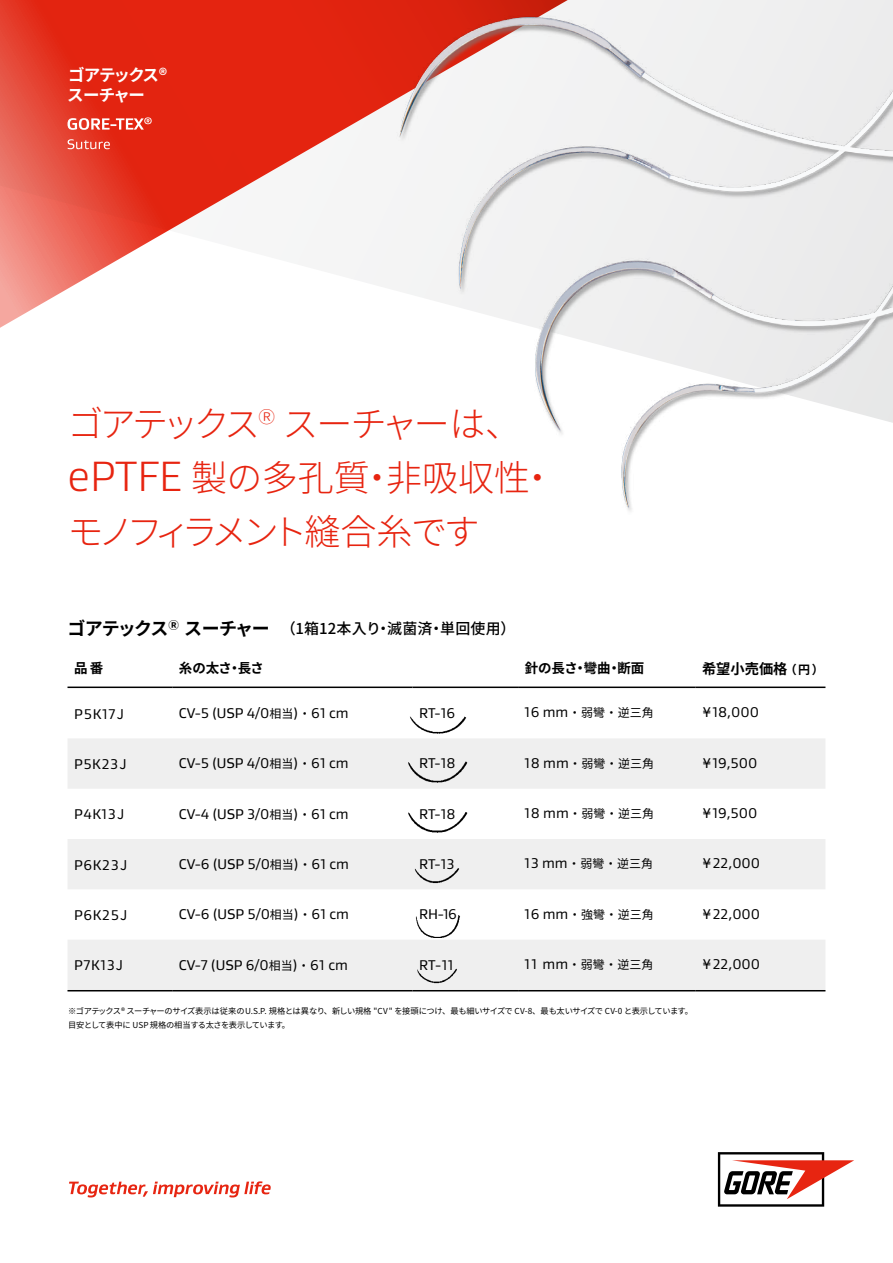
<style>
.page{position:relative;width:893px;height:1263px;background:#fff}
.page>*{position:absolute;margin:0;border:0;box-sizing:border-box;transform-origin:0 0}
.t1{font:300 36px/54px "Noto Sans CJ Kjp";letter-spacing:-.095em;color:#e72410}
.t2{font:700 16.5px/19.5px "Noto Sans CJ Kjp";letter-spacing:-.095em;color:#fff}
.t3{font:500 15px "Noto Sans CJ Kjp";letter-spacing:.01em;color:#000}
.t4{font:14.4px "Gore Gustan";color:#000}
.t5{font:700 14.25px "Noto Sans CJ Kjp";color:#000}
.t6{font:700 13.5px "Noto Sans CJ Kjp";letter-spacing:-.005em;color:#000}
.t7{font:12px "Noto Sans CJ Kjp";color:#000}
.t8{font:8.25px/13.5px "Noto Sans CJ Kjp";letter-spacing:-.05em;color:#000}
.s1{font-family:"Gore Gustan";font-size:43.2px}
.s2{font-weight:700;font-size:18px}
.s3{font-size:12px}
.s4{font-family:"Noto Sans CJ Kjp";font-size:13.5px}
.s5{font-family:"Noto Sans CJ Kjp";font-size:12px}
.s6{font-family:"Gore Gustan";font-size:14.4px}
</style>
<div class="page">
<svg style="left:0;top:0;width:74px;height:328px;background:#ea695b"></svg>
<img style="left:74px;top:0;width:819px;height:511px">
<svg style="left:718px;top:1152px;width:136px;height:55px"></svg>
<svg style="left:69px;top:1181px;width:202px;height:16px"></svg>
<svg style="left:68px;top:739px;width:757px;height:251px;fill:#efefef"></svg>
<hr style="left:68px;top:686px;width:104px;height:2px;background:#000">
<hr style="left:172px;top:686px;width:240px;height:2px;background:#000">
<hr style="left:412px;top:686px;width:106px;height:2px;background:#000">
<hr style="left:518px;top:686px;width:177px;height:2px;background:#000">
<hr style="left:695px;top:686px;width:130px;height:2px;background:#000">
<hr style="left:68px;top:990px;width:104px;height:1px;background:#000">
<hr style="left:172px;top:990px;width:240px;height:1px;background:#000">
<hr style="left:412px;top:990px;width:106px;height:1px;background:#000">
<hr style="left:518px;top:990px;width:177px;height:1px;background:#000">
<hr style="left:695px;top:990px;width:130px;height:1px;background:#000">
<svg style="left:68px;top:139px;width:42px;height:10px"></svg>
<svg style="left:68px;top:117px;width:84px;height:13px"></svg>
<img style="left:416px;top:969px;width:42px;height:16px">
<img style="left:410px;top:716px;width:57px;height:18px">
<img style="left:408px;top:760px;width:61px;height:23px">
<img style="left:408px;top:812px;width:61px;height:23px">
<img style="left:414px;top:864px;width:48px;height:21px">
<img style="left:414px;top:911px;width:49px;height:28px">
<p class="t2" style="left:67px;top:66px;width:101px">ゴアテックス®スーチャー</p>
<h1 class="t1" style="left:68px;top:397px;width:489px">ゴアテックス<sup>Ⓡ</sup> スーチャーは、<span class="s1">ePTFE</span> 製の多孔質・非吸収性・モノフィラメント縫合糸です</h1>
<p class="t3" style="left:68px;top:620px;width:449px"><span class="s2">ゴアテックス</span><sup>Ⓡ</sup> <span class="s2">スーチャー　</span>（1箱12本入り・滅菌済・単回使用）</p>
<p class="t6" style="left:74px;top:661px;width:31px">品番</p>
<p class="t6" style="left:179px;top:661px;width:87px">糸の太さ・長さ</p>
<p class="t6" style="left:525px;top:661px;width:121px">針の長さ・彎曲・断面</p>
<p class="t5" style="left:702px;top:661px;width:123px">希望小売価格<span class="s3">（円）</span></p>
<p class="t4" style="left:74px;top:704px;width:51px">P5K17<span class="s4">J</span></p>
<p class="t4" style="left:179px;top:704px;width:171px">CV-5 (USP 4/0<span class="s5">相当</span>) <span class="s5">・</span> 61 cm</p>
<p class="t4" style="left:419px;top:704px;width:37px">RT-16</p>
<p class="t7" style="left:525px;top:706px;width:131px"><span class="s6">16 mm</span> ・弱彎・逆三角</p>
<p class="t4" style="left:702px;top:703px;width:58px">¥18,000</p>
<p class="t4" style="left:74px;top:755px;width:54px">P5K23<span class="s4">J</span></p>
<p class="t4" style="left:179px;top:754px;width:171px">CV-5 (USP 4/0<span class="s5">相当</span>) <span class="s5">・</span> 61 cm</p>
<p class="t4" style="left:419px;top:754px;width:38px">RT-18</p>
<p class="t7" style="left:525px;top:756px;width:131px"><span class="s6">18 mm</span> ・弱彎・逆三角</p>
<p class="t4" style="left:702px;top:753px;width:57px">¥19,500</p>
<p class="t4" style="left:74px;top:805px;width:52px">P4K13<span class="s4">J</span></p>
<p class="t4" style="left:179px;top:804px;width:171px">CV-4 (USP 3/0<span class="s5">相当</span>) <span class="s5">・</span> 61 cm</p>
<p class="t4" style="left:419px;top:804px;width:38px">RT-18</p>
<p class="t7" style="left:525px;top:807px;width:131px"><span class="s6">18 mm</span> ・弱彎・逆三角</p>
<p class="t4" style="left:702px;top:804px;width:57px">¥19,500</p>
<p class="t4" style="left:74px;top:855px;width:54px">P6K23<span class="s4">J</span></p>
<p class="t4" style="left:179px;top:855px;width:172px">CV-6 (USP 5/0<span class="s5">相当</span>) <span class="s5">・</span> 61 cm</p>
<p class="t4" style="left:419px;top:855px;width:37px">RT-13</p>
<p class="t7" style="left:525px;top:857px;width:130px"><span class="s6">13 mm</span> ・弱彎・逆三角</p>
<p class="t4" style="left:702px;top:854px;width:60px">¥22,000</p>
<p class="t4" style="left:74px;top:905px;width:54px">P6K25<span class="s4">J</span></p>
<p class="t4" style="left:179px;top:905px;width:172px">CV-6 (USP 5/0<span class="s5">相当</span>) <span class="s5">・</span> 61 cm</p>
<p class="t4" style="left:419px;top:905px;width:39px">RH-16</p>
<p class="t7" style="left:525px;top:907px;width:131px"><span class="s6">16 mm</span> ・強彎・逆三角</p>
<p class="t4" style="left:702px;top:904px;width:60px">¥22,000</p>
<p class="t4" style="left:74px;top:956px;width:50px">P7K13<span class="s4">J</span></p>
<p class="t4" style="left:179px;top:955px;width:170px">CV-7 (USP 6/0<span class="s5">相当</span>) <span class="s5">・</span> 61 cm</p>
<p class="t4" style="left:419px;top:955px;width:36px">RT-11</p>
<p class="t7" style="left:525px;top:958px;width:130px"><span class="s6">11 mm</span> ・弱彎・逆三角</p>
<p class="t4" style="left:702px;top:955px;width:60px">¥22,000</p>
<p class="t8" style="left:68px;top:1004px;width:626px">※ゴアテックス® スーチャーのサイズ表示は従来のU.S.P. 規格とは異なり、新しい規格 "CV" を接頭につけ、最も細いサイズで CV-8、最も太いサイズで CV-0 と表示しています。目安として表中に USP 規格の相当する太さを表示しています。</p>
</div>
